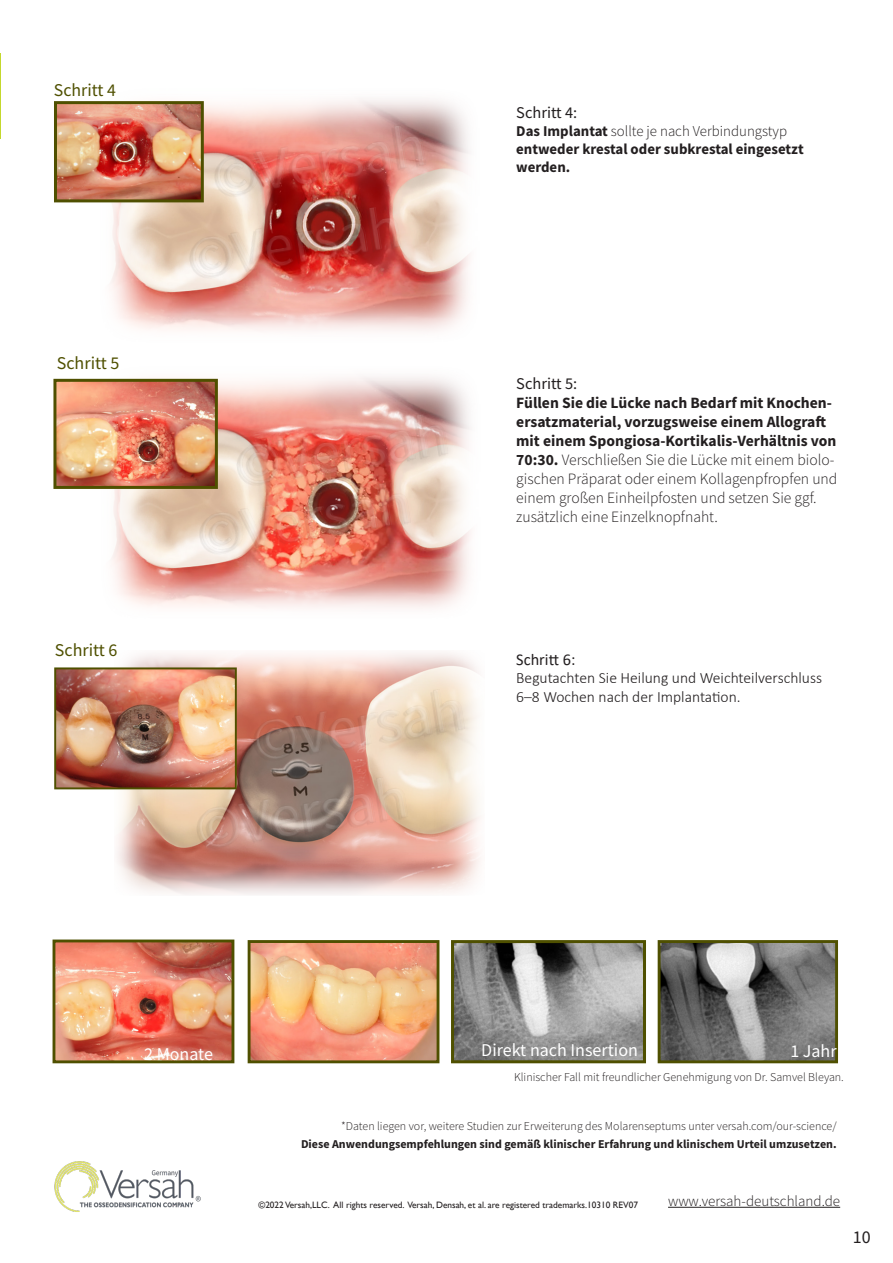
<style>
.page{position:relative;width:893px;height:1263px;background:#fff}
.page>*{position:absolute;margin:0;border:0;box-sizing:border-box;transform-origin:0 0}
.t1{font:18px "Source Sans Pro";color:#fff}
.t2{font:18px "Source Sans Pro";color:#4f5000}
.t3{font:18px "Source Sans Pro";color:#231f20}
.t4{font:16.5px "Source Sans Pro";color:#231f20}
.t5{font:16.5px "Calibri";color:#231f20}
.t6{font:300 15.75px/18.9px "Source Sans Pro";color:#231f20}
.t7{font:300 15.75px/18.9px "Calibri";color:#231f20}
.t8{font:300 15px "Source Sans Pro";color:#231f20}
.t9{font:700 15px "Source Sans Pro";color:#231f20}
.t10{font:300 12px/18px "Source Sans Pro";color:#231f20;text-align:right}
.t11{font:9.3px "Gill Sans";color:#231f20}
.s1{font-weight:700}
</style>
<div class="page">
<hr style="left:0;top:53px;width:1px;height:86px;background:#c4d82d">
<img style="left:57px;top:943px;width:173px;height:116px">
<div style="left:53px;top:939px;width:181px;height:124px;border:3px solid #4f5000"></div>
<img style="left:662px;top:944px;width:172px;height:115px">
<div style="left:658px;top:940px;width:180px;height:123px;border:3px solid #4f5000"></div>
<img style="left:252px;top:944px;width:183px;height:115px">
<div style="left:248px;top:940px;width:191px;height:123px;border:3px solid #4f5000"></div>
<img style="left:455px;top:944px;width:187px;height:115px">
<div style="left:451px;top:940px;width:195px;height:123px;border:3px solid #4f5000"></div>
<img style="left:115px;top:653px;width:366px;height:242px">
<img style="left:100px;top:376px;width:370px;height:233px">
<img style="left:100px;top:103px;width:369px;height:228px">
<img style="left:57px;top:383px;width:157px;height:102px">
<div style="left:53px;top:379px;width:165px;height:110px;border:3px solid #4f5000"></div>
<img style="left:58px;top:105px;width:134px;height:93px">
<div style="left:54px;top:101px;width:150px;height:101px;border:3px solid #4f5000"></div>
<img style="left:57px;top:670px;width:174px;height:116px">
<div style="left:54px;top:667px;width:183px;height:122px;border:2px solid #4f5000"></div>
<hr style="left:668px;top:1207px;width:172px;height:1px;background:#231f20">
<img style="left:54px;top:1161px;width:147px;height:51px">
<img style="left:192px;top:99px;width:254px;height:126px">
<img style="left:167px;top:179px;width:254px;height:128px">
<img style="left:214px;top:386px;width:255px;height:128px">
<img style="left:177px;top:455px;width:254px;height:128px">
<img style="left:231px;top:662px;width:250px;height:127px">
<img style="left:174px;top:749px;width:255px;height:128px">
<p class="t2" style="left:54px;top:78px;width:64px">Schritt 4</p>
<p class="t2" style="left:57px;top:352px;width:64px">Schritt 5</p>
<p class="t2" style="left:55px;top:639px;width:64px">Schritt 6</p>
<p class="t4" style="left:516px;top:102px;width:62px">Schritt 4:</p>
<p class="t8" style="left:516px;top:122px;width:272px"><span class="s1">Das Implantat</span> sollte je nach Verbindungstyp</p>
<p class="t9" style="left:516px;top:139px;width:289px">entweder krestal oder subkrestal eingesetzt</p>
<p class="t9" style="left:516px;top:157px;width:56px">werden.</p>
<p class="t4" style="left:516px;top:373px;width:62px">Schritt 5:</p>
<p class="t6" style="left:516px;top:393px;width:323px"><span class="s1">Füllen Sie die Lücke nach Bedarf mit Knochen&shy;ersatzmaterial, vorzugsweise einem Allograft mit einem Spongiosa-Kortikalis-Verhältnis von 70:30.</span> Verschließen Sie die Lücke mit einem biolo&shy;gischen Präparat oder einem Kollagenpfropfen und einem großen Einheilpfosten und setzen Sie ggf. zusätzlich eine Einzelknopfnaht.</p>
<p class="t5" style="left:516px;top:647px;width:61px">Schritt 6:</p>
<p class="t7" style="left:516px;top:668px;width:307px">Begutachten Sie Heilung und Weichteilverschluss<br>6–8 Wochen nach der Implantation.</p>
<p class="t1" style="left:144px;top:1042px;width:70px">2 Monate</p>
<p class="t1" style="left:481px;top:1038px;width:158px">Direkt nach Insertion</p>
<p class="t1" style="left:790px;top:1039px;width:48px">1 Jahr</p>
<p class="t10" style="left:514px;top:1068px;width:331px">Klinischer Fall mit freundlicher Genehmigung von Dr. Samvel Bleyan.</p>
<p class="t10" style="left:301px;top:1116px;width:537px">*Daten liegen vor, weitere Studien zur Erweiterung des Molarenseptums unter versah.com/our-science/<br><span class="s1">Diese Anwendungsempfehlungen sind gemäß klinischer Erfahrung und klinischem Urteil umzusetzen.</span></p>
<p class="t11" style="left:258px;top:1199px;width:381px">©2022 Versah,LLC. All rights reserved. Versah, Densah, et al. are registered trademarks.10310 REV07</p>
<p class="t8" style="left:668px;top:1192px;width:174px">www.versah-deutschland.de</p>
<p class="t3" style="left:853px;top:1225px;width:19px">10</p>
</div>
